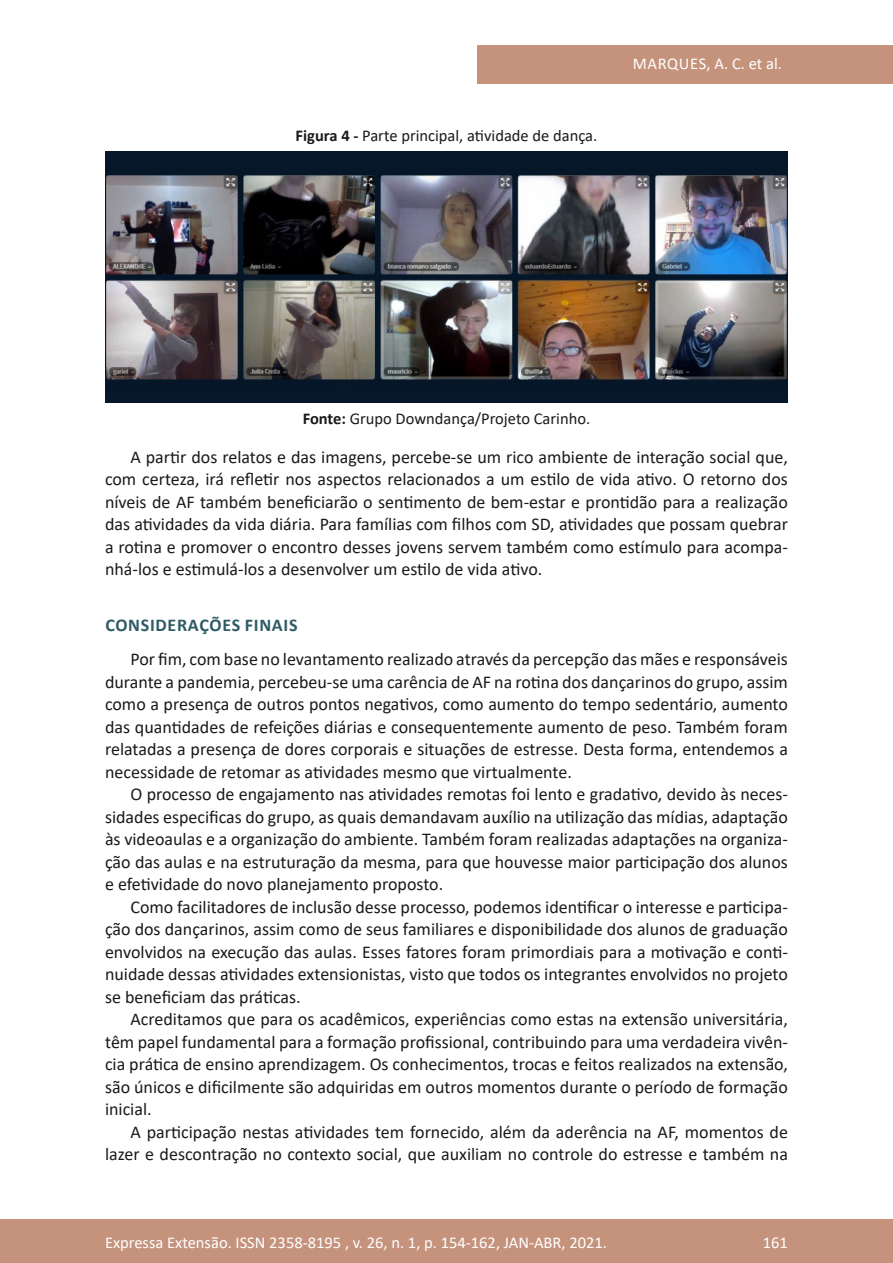
<style>
.page{position:relative;width:893px;height:1263px;background:#fff}
.page>*{position:absolute;margin:0;border:0;box-sizing:border-box;transform-origin:0 0}
.texto{font:18px/22.5px "Calibri";color:#1a1a1a;text-align:justify}
.subtitulo{font:700 18px "Calibri";letter-spacing:.04em;color:#2e5b65}
.legenda{font:16.5px "Calibri";color:#1a1a1a}
.t1{font:16.5px "Calibri";color:#fff}
.t2{font:16.5px "Calibri";letter-spacing:.035em;color:#fff}
.s1{font-weight:700}
</style>
<div class="page">
<div style="left:0;top:1219px;width:893px;height:44px;background:#c5927c"></div>
<div style="left:477px;top:45px;width:416px;height:39px;background:#c5927c"></div>
<img style="left:105px;top:151px;width:683px;height:252px">
<p class="legenda" style="left:296px;top:124px;width:303px"><span class="s1">Figura 4 -</span> Parte principal, atividade de dança.</p>
<p class="t2" style="left:633px;top:52px;width:151px">MARQUES, A. C. et al.</p>
<p class="legenda" style="left:303px;top:407px;width:289px"><span class="s1">Fonte:</span> Grupo Downdança/Projeto Carinho.</p>
<p class="texto" style="left:105px;top:445px;width:684px;text-indent:26px">A partir dos relatos e das imagens, percebe-se um rico ambiente de interação social que, com certeza, irá refletir nos aspectos relacionados a um estilo de vida ativo. O retorno dos níveis de AF também beneficiarão o sentimento de bem-estar e prontidão para a realização das atividades da vida diária. Para famílias com filhos com SD, atividades que possam quebrar a rotina e promover o encontro desses jovens servem também como estímulo para acompa&shy;nhá-los e estimulá-los a desenvolver um estilo de vida ativo.</p>
<p class="subtitulo" style="left:105px;top:612px;width:194px">CONSIDERAÇÕES FINAIS</p>
<p class="texto" style="left:105px;top:648px;width:684px;text-indent:26px">Por fim, com base no levantamento realizado através da percepção das mães e responsáveis durante a pandemia, percebeu-se uma carência de AF na rotina dos dançarinos do grupo, assim como a presença de outros pontos negativos, como aumento do tempo sedentário, aumento das quantidades de refeições diárias e consequentemente aumento de peso. Também foram relatadas a presença de dores corporais e situações de estresse. Desta forma, entendemos a necessidade de retomar as atividades mesmo que virtualmente.</p>
<p class="texto" style="left:105px;top:783px;width:684px;text-indent:26px">O processo de engajamento nas atividades remotas foi lento e gradativo, devido às neces&shy;sidades especificas do grupo, as quais demandavam auxílio na utilização das mídias, adaptação às videoaulas e a organização do ambiente. Também foram realizadas adaptações na organiza&shy;ção das aulas e na estruturação da mesma, para que houvesse maior participação dos alunos e efetividade do novo planejamento proposto.</p>
<p class="texto" style="left:105px;top:895px;width:684px;text-indent:26px">Como facilitadores de inclusão desse processo, podemos identificar o interesse e participa&shy;ção dos dançarinos, assim como de seus familiares e disponibilidade dos alunos de graduação envolvidos na execução das aulas. Esses fatores foram primordiais para a motivação e conti&shy;nuidade dessas atividades extensionistas, visto que todos os integrantes envolvidos no projeto se beneficiam das práticas.</p>
<p class="texto" style="left:105px;top:1008px;width:684px;text-indent:26px">Acreditamos que para os acadêmicos, experiências como estas na extensão universitária, têm papel fundamental para a formação profissional, contribuindo para uma verdadeira vivên&shy;cia prática de ensino aprendizagem. Os conhecimentos, trocas e feitos realizados na extensão, são únicos e dificilmente são adquiridas em outros momentos durante o período de formação inicial.</p>
<p class="texto" style="left:105px;top:1120px;width:684px;text-align:right">A participação nestas atividades tem fornecido, além da aderência na AF, momentos de lazer e descontração no contexto social, que auxiliam no controle do estresse e também na</p>
<p class="t1" style="left:105px;top:1230px;width:503px">Expressa Extensão. ISSN 2358-8195 , v. 26, n. 1, p. 154-162, JAN-ABR, 2021.</p>
<p class="t1" style="left:763px;top:1230px;width:27px">161</p>
</div>
